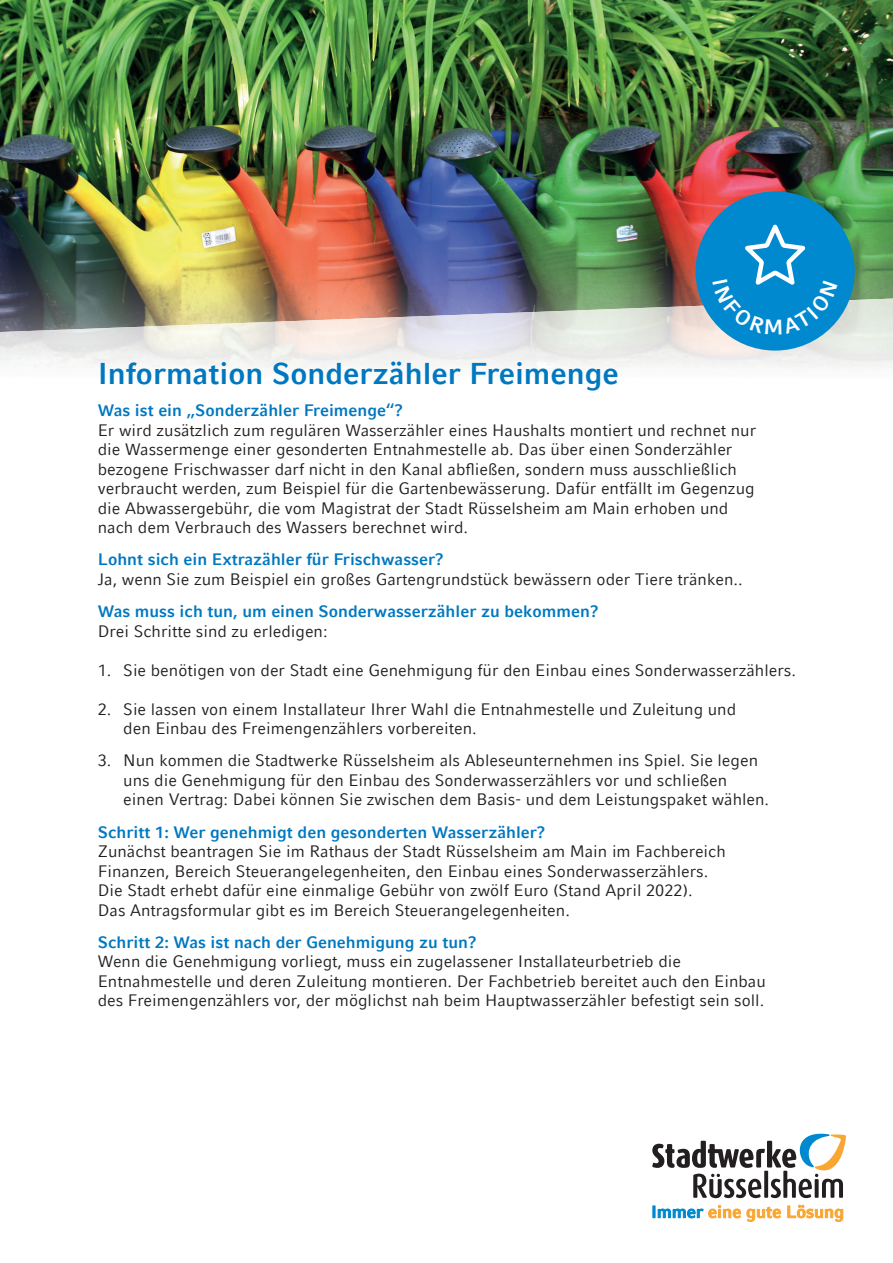
<style>
.page{position:relative;width:893px;height:1263px;background:#fff}
.page>*{position:absolute;margin:0;border:0;box-sizing:border-box;transform-origin:0 0}
.t1{font:700 30px "Compatil Fact LT Pro";color:#0078c0}
.t2{font:16.5px/19.5px "Compatil Fact LT Pro";color:#231f20}
.t3{font:700 16.5px "Compatil Fact LT Pro";color:#0078c0}
</style>
<div class="page">
<img style="left:0;top:0;width:735px;height:299px">
<img style="left:735px;top:0;width:158px;height:299px">
<img style="left:0;top:299px;width:893px;height:70px">
<svg style="left:653px;top:1205px;width:128px;height:17px"></svg>
<svg style="left:787px;top:1204px;width:56px;height:18px"></svg>
<svg style="left:652px;top:1134px;width:194px;height:64px"></svg>
<svg style="left:695px;top:191px;width:160px;height:160px"></svg>
<svg style="left:700px;top:196px;width:150px;height:150px;background:#2691c8"></svg>
<h1 class="t1" style="left:98px;top:356px;width:523px">Information Sonderzähler Freimenge</h1>
<p class="t3" style="left:98px;top:401px;width:307px">Was ist ein „Sonderzähler Freimenge“?</p>
<p class="t2" style="left:98px;top:420px;width:660px">Er wird zusätzlich zum regulären Wasserzähler eines Haushalts montiert und rechnet nur die Wassermenge einer gesonderten Entnahmestelle ab. Das über einen Sonderzähler bezogene Frischwasser darf nicht in den Kanal abfließen, sondern muss ausschließlich verbraucht werden, zum Beispiel für die Gartenbewässerung. Dafür entfällt im Gegenzug die Abwassergebühr, die vom Magistrat der Stadt Rüsselsheim am Main erhoben und nach dem Verbrauch des Wassers berechnet wird.</p>
<p class="t3" style="left:98px;top:550px;width:347px">Lohnt sich ein Extrazähler für Frischwasser?</p>
<p class="t2" style="left:98px;top:569px;width:646px">Ja, wenn Sie zum Beispiel ein großes Gartengrundstück bewässern oder Tiere tränken..</p>
<p class="t3" style="left:98px;top:602px;width:502px">Was muss ich tun, um einen Sonderwasserzähler zu bekommen?</p>
<p class="t2" style="left:98px;top:621px;width:231px">Drei Schritte sind zu erledigen:</p>
<p class="t2" style="left:98px;top:660px;width:700px">1. Sie benötigen von der Stadt eine Genehmigung für den Einbau eines Sonderwasserzählers.</p>
<p class="t2" style="left:123px;top:699px;width:614px;text-indent:-26px">2. Sie lassen von einem Installateur Ihrer Wahl die Entnahmestelle und Zuleitung und den Einbau des Freimengenzählers vorbereiten.</p>
<p class="t2" style="left:123px;top:751px;width:647px;text-indent:-26px">3. Nun kommen die Stadtwerke Rüsselsheim als Ableseunternehmen ins Spiel. Sie legen uns die Genehmigung für den Einbau des Sonderwasserzählers vor und schließen einen Vertrag: Dabei können Sie zwischen dem Basis- und dem Leistungspaket wählen.</p>
<p class="t3" style="left:98px;top:822px;width:449px">Schritt 1: Wer genehmigt den gesonderten Wasserzähler?</p>
<p class="t2" style="left:98px;top:842px;width:630px">Zunächst beantragen Sie im Rathaus der Stadt Rüsselsheim am Main im Fachbereich Finanzen, Bereich Steuerangelegenheiten, den Einbau eines Sonderwasserzählers.<br>Die Stadt erhebt dafür eine einmalige Gebühr von zwölf Euro (Stand April 2022).<br>Das Antragsformular gibt es im Bereich Steuerangelegenheiten.</p>
<p class="t3" style="left:98px;top:932px;width:380px">Schritt 2: Was ist nach der Genehmigung zu tun?</p>
<p class="t2" style="left:98px;top:952px;width:669px">Wenn die Genehmigung vorliegt, muss ein zugelassener Installateurbetrieb die<br>Entnahmestelle und deren Zuleitung montieren. Der Fachbetrieb bereitet auch den Einbau des Freimengenzählers vor, der möglichst nah beim Hauptwasserzähler befestigt sein soll.</p>
</div>
